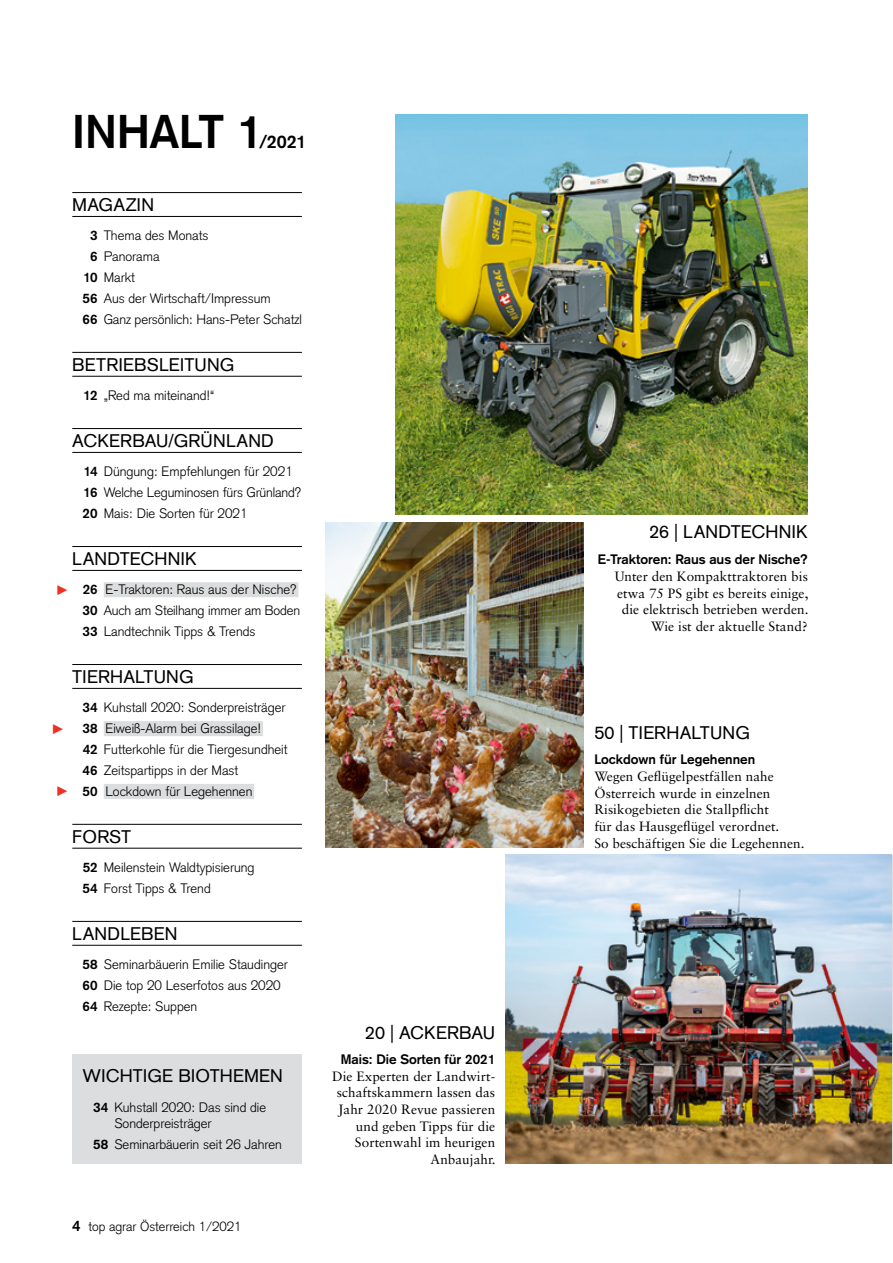
<style>
.page{position:relative;width:893px;height:1263px;background:#fff}
.page>*{position:absolute;margin:0;border:0;box-sizing:border-box;transform-origin:0 0}
.Inhalt_Titel{font:700 46.5px "Basic Commercial LT Pro";color:#000}
.Inhalt_Rubrik{font:18px "Basic Commercial LT Pro";letter-spacing:.005em;color:#000}
.Inhalt_Beschreibung{font:18px "Basic Commercial LT Pro";letter-spacing:.005em;color:#000}
.Inhalt_Titel-2{font:700 18px "Basic Commercial LT Pro";color:#000}
.Inhalt{font:300 13.5px/16.6px "Basic Commercial LT Pro";color:#000}
.Textanlauf{font:13.5px/16.6px "Sabon LT Std";letter-spacing:.005em;color:#000;text-align:right}
.t1{font:300 13.2px "Basic Commercial LT Pro";color:#000}
.s1{font-weight:700}
.s2{font-weight:700;font-size:15px}
.s3{font-family:"Basic Commercial LT Pro";font-weight:700}
</style>
<div class="page">
<hr style="left:72px;top:192px;width:230px;height:1px;background:#000">
<hr style="left:72px;top:216px;width:230px;height:1px;background:#000">
<hr style="left:72px;top:352px;width:230px;height:1px;background:#000">
<hr style="left:72px;top:376px;width:230px;height:1px;background:#000">
<hr style="left:72px;top:428px;width:230px;height:1px;background:#000">
<hr style="left:72px;top:452px;width:230px;height:1px;background:#000">
<hr style="left:72px;top:546px;width:230px;height:1px;background:#000">
<hr style="left:72px;top:570px;width:230px;height:1px;background:#000">
<div style="left:104px;top:582px;width:194px;height:15px;background:#dcddde"></div>
<hr style="left:72px;top:664px;width:230px;height:1px;background:#000">
<hr style="left:72px;top:688px;width:230px;height:1px;background:#000">
<div style="left:104px;top:721px;width:159px;height:15px;background:#dcddde"></div>
<div style="left:104px;top:784px;width:150px;height:15px;background:#dcddde"></div>
<hr style="left:72px;top:824px;width:230px;height:1px;background:#000">
<hr style="left:72px;top:848px;width:230px;height:1px;background:#000">
<hr style="left:72px;top:921px;width:230px;height:1px;background:#000">
<hr style="left:72px;top:945px;width:230px;height:1px;background:#000">
<div style="left:72px;top:1054px;width:230px;height:110px;background:#dcddde"></div>
<img style="left:395px;top:115px;width:413px;height:399px">
<img style="left:325px;top:522px;width:258px;height:325px">
<img style="left:506px;top:855px;width:385px;height:309px">
<p class="Inhalt_Titel" style="left:72px;top:104px;width:192px">INHALT 1</p>
<p class="Inhalt_Titel-2" style="left:259px;top:131px;width:49px">/2021</p>
<p class="Inhalt_Rubrik" style="left:72px;top:194px;width:83px">MAGAZIN</p>
<p class="Inhalt" style="left:90px;top:227px;width:120px"><span class="s1">3</span> Thema des Monats</p>
<p class="Inhalt" style="left:90px;top:248px;width:71px"><span class="s1">6</span> Panorama</p>
<p class="Inhalt" style="left:83px;top:269px;width:53px"><span class="s1">10</span> Markt</p>
<p class="Inhalt" style="left:83px;top:290px;width:190px"><span class="s1">56</span> Aus der Wirtschaft/Impressum</p>
<p class="Inhalt" style="left:83px;top:311px;width:221px"><span class="s1">66</span> Ganz persönlich: Hans-Peter Schatzl</p>
<p class="Inhalt_Rubrik" style="left:72px;top:354px;width:164px">BETRIEBSLEITUNG</p>
<p class="Inhalt" style="left:83px;top:387px;width:133px"><span class="s1">12</span> „Red ma miteinand!“</p>
<p class="Inhalt_Rubrik" style="left:72px;top:430px;width:203px">ACKERBAU/GRÜNLAND</p>
<p class="Inhalt" style="left:83px;top:463px;width:211px"><span class="s1">14</span> Düngung: Empfehlungen für 2021</p>
<p class="Inhalt" style="left:83px;top:484px;width:219px"><span class="s1">16</span> Welche Leguminosen fürs Grünland?</p>
<p class="Inhalt" style="left:83px;top:505px;width:166px"><span class="s1">20</span> Mais: Die Sorten für 2021</p>
<p class="Inhalt_Rubrik" style="left:72px;top:548px;width:126px">LANDTECHNIK</p>
<p class="Inhalt" style="left:83px;top:581px;width:215px"><span class="s1">26</span> E-Traktoren: Raus aus der Nische?</p>
<p class="Inhalt" style="left:82px;top:602px;width:219px"><span class="s1">30</span> Auch am Steilhang immer am Boden</p>
<p class="Inhalt" style="left:83px;top:623px;width:174px"><span class="s1">33</span> Landtechnik Tipps &amp; Trends</p>
<p class="Inhalt_Rubrik" style="left:72px;top:666px;width:123px">TIERHALTUNG</p>
<p class="Inhalt" style="left:83px;top:699px;width:205px"><span class="s1">34</span> Kuhstall 2020: Sonderpreisträger</p>
<p class="Inhalt" style="left:82px;top:720px;width:180px"><span class="s1">38</span> Eiweiß-Alarm bei Grassilage!</p>
<p class="Inhalt" style="left:83px;top:741px;width:206px"><span class="s1">42</span> Futterkohle für die Tiergesundheit</p>
<p class="Inhalt" style="left:83px;top:762px;width:157px"><span class="s1">46</span> Zeitspartipps in der Mast</p>
<p class="Inhalt" style="left:82px;top:783px;width:171px"><span class="s1">50</span> Lockdown für Legehennen</p>
<p class="Inhalt_Rubrik" style="left:72px;top:826px;width:60px">FORST</p>
<p class="Inhalt" style="left:83px;top:859px;width:173px"><span class="s1">52</span> Meilenstein Waldtypisierung</p>
<p class="Inhalt" style="left:82px;top:880px;width:130px"><span class="s1">54</span> Forst Tipps &amp; Trend</p>
<p class="Inhalt_Rubrik" style="left:72px;top:923px;width:107px">LANDLEBEN</p>
<p class="Inhalt" style="left:82px;top:956px;width:207px"><span class="s1">58</span> Seminarbäuerin Emilie Staudinger</p>
<p class="Inhalt" style="left:83px;top:977px;width:200px"><span class="s1">60</span> Die top 20 Leserfotos aus 2020</p>
<p class="Inhalt" style="left:83px;top:998px;width:116px"><span class="s1">64</span> Rezepte: Suppen</p>
<p class="Inhalt_Rubrik" style="left:83px;top:1065px;width:201px">WICHTIGE BIOTHEMEN</p>
<p class="Inhalt" style="left:114px;top:1099px;width:153px;text-indent:-21px"><span class="s1">34</span> Kuhstall 2020: Das sind die<br>Sonderpreisträger</p>
<p class="Inhalt" style="left:93px;top:1136px;width:190px"><span class="s1">58</span> Seminarbäuerin seit 26 Jahren</p>
<p class="t1" style="left:72px;top:1218px;width:171px"><span class="s2">4</span> top agrar Österreich 1/2021</p>
<p class="Inhalt_Beschreibung" style="left:365px;top:1022px;width:132px">20 | ACKERBAU</p>
<p class="Textanlauf" style="left:332px;top:1051px;width:165px"><span class="s3">Mais: Die Sorten für 2021<br></span>Die Experten der Landwirt&shy;schaftskammern lassen das<br>Jahr 2020 Revue passieren und geben Tipps für die<br>Sortenwahl im heurigen<br>Anbaujahr.</p>
<p class="Inhalt_Beschreibung" style="left:649px;top:521px;width:160px">26 | LANDTECHNIK</p>
<p class="Textanlauf" style="left:598px;top:551px;width:212px"><span class="s3">E-Traktoren: Raus aus der Nische?<br></span>Unter den Kompakttraktoren bis etwa 75 PS gibt es bereits einige, die elektrisch betrieben werden.<br>Wie ist der aktuelle Stand?</p>
<p class="Inhalt_Beschreibung" style="left:594px;top:722px;width:157px">50 | TIERHALTUNG</p>
<p class="Textanlauf" style="left:594px;top:751px;width:212px;text-align:left"><span class="s3">Lockdown für Legehennen<br></span>Wegen Geflügelpestfällen nahe<br>Österreich wurde in einzelnen<br>Risikogebieten die Stallpflicht<br>für das Hausgeflügel verordnet.<br>So beschäftigen Sie die Legehennen.</p>
</div>
